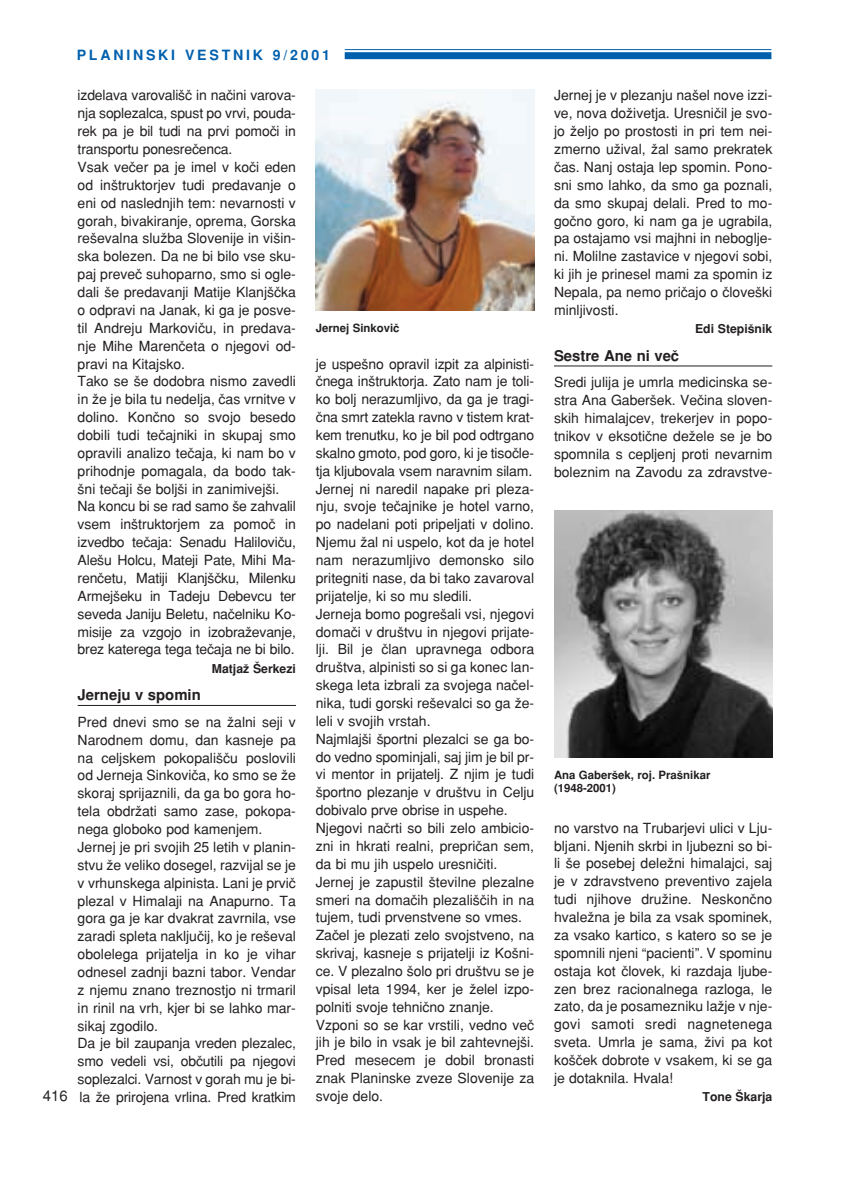
<style>
.page{position:relative;width:842px;height:1190px;background:#fff}
.page>*{position:absolute;margin:0;border:0;box-sizing:border-box;transform-origin:0 0}
.t1{font:700 14.88px "Slo Helvetica";color:#231f20}
.t2{font:14.88px "Slo Helvetica Roman";color:#231f20}
.t3{font:700 14.17px "Slo Helvetica";letter-spacing:.195em;color:#0160ae}
.t4{font:14px/17.8px "Slo Helvetica Roman";color:#231f20;text-align:justify}
.t5{font:700 12.25px "Slo Helvetica";color:#231f20}
.t6{font:700 11.38px/13.1px "Slo Helvetica";color:#231f20}
</style>
<div class="page">
<hr style="left:345px;top:49px;width:426px;height:1px;background:#0160ae">
<div style="left:345px;top:52px;width:426px;height:7px;background:#0160ae"></div>
<hr style="left:78px;top:705px;width:218px;height:1px;background:#231f20">
<hr style="left:554px;top:366px;width:218px;height:1px;background:#231f20">
<img style="left:316px;top:89px;width:218px;height:221px">
<img style="left:554px;top:511px;width:218px;height:246px">
<p class="t3" style="left:77px;top:49px;width:255px">PLANINSKI VESTNIK 9/2001</p>
<p class="t4" style="left:78px;top:88px;width:220px;text-align:left">izdelava varovaliπË in naËini varova&shy;nja soplezalca, spust po vrvi, pouda&shy;rek pa je bil tudi na prvi pomoËi in transportu ponesreËenca.<br>Vsak veËer pa je imel v koËi eden od inπtruktorjev tudi predavanje o eni od naslednjih tem: nevarnosti v gorah, bivakiranje, oprema, Gorska reπevalna sluæba Slovenije in viπin&shy;ska bolezen. Da ne bi bilo vse sku&shy;paj preveË suhoparno, smo si ogle&shy;dali πe predavanji Matije KlanjπËka o odpravi na Janak, ki ga je posve&shy;til Andreju MarkoviËu, in predava&shy;nje Mihe MarenËeta o njegovi od&shy;pravi na Kitajsko.<br>Tako se πe dodobra nismo zavedli in æe je bila tu nedelja, Ëas vrnitve v dolino. KonËno so svojo besedo dobili tudi teËajniki in skupaj smo opravili analizo teËaja, ki nam bo v prihodnje pomagala, da bodo tak&shy;πni teËaji πe boljπi in zanimivejπi.<br>Na koncu bi se rad samo πe zahvalil vsem inπtruktorjem za pomoË in izvedbo teËaja: Senadu HaliloviËu, Aleπu Holcu, Mateji Pate, Mihi Ma&shy;renËetu, Matiji KlanjπËku, Milenku Armejπeku in Tadeju Debevcu ter seveda Janiju Beletu, naËelniku Ko&shy;misije za vzgojo in izobraæevanje, brez katerega tega teËaja ne bi bilo.</p>
<p class="t5" style="left:212px;top:664px;width:86px">Matjaæ ©erkezi</p>
<p class="t1" style="left:78px;top:689px;width:125px">Jerneju v spomin</p>
<p class="t4" style="left:78px;top:714px;width:220px;text-align:left">Pred dnevi smo se na æalni seji v Narodnem domu, dan kasneje pa na celjskem pokopaliπËu poslovili od Jerneja SinkoviËa, ko smo se æe skoraj sprijaznili, da ga bo gora ho&shy;tela obdræati samo zase, pokopa&shy;nega globoko pod kamenjem.<br>Jernej je pri svojih 25 letih v planin&shy;stvu æe veliko dosegel, razvijal se je v vrhunskega alpinista. Lani je prviË plezal v Himalaji na Anapurno. Ta gora ga je kar dvakrat zavrnila, vse zaradi spleta nakljuËij, ko je reπeval obolelega prijatelja in ko je vihar odnesel zadnji bazni tabor. Vendar z njemu znano treznostjo ni trmaril in rinil na vrh, kjer bi se lahko mar&shy;sikaj zgodilo.<br>Da je bil zaupanja vreden plezalec, smo vedeli vsi, obËutili pa njegovi soplezalci. Varnost v gorah mu je bi&shy;la æe prirojena vrlina. Pred kratkim</p>
<p class="t6" style="left:316px;top:322px;width:85px">Jernej SinkoviË</p>
<p class="t4" style="left:316px;top:356px;width:220px;text-align:left">je uspeπno opravil izpit za alpinisti-Ënega inπtruktorja. Zato nam je toli&shy;ko bolj nerazumljivo, da ga je tragi-Ëna smrt zatekla ravno v tistem krat&shy;kem trenutku, ko je bil pod odtrgano skalno gmoto, pod goro, ki je tisoËle&shy;tja kljubovala vsem naravnim silam.<br>Jernej ni naredil napake pri pleza&shy;nju, svoje teËajnike je hotel varno, po nadelani poti pripeljati v dolino.<br>Njemu æal ni uspelo, kot da je hotel nam nerazumljivo demonsko silo pritegniti nase, da bi tako zavaroval prijatelje, ki so mu sledili.<br>Jerneja bomo pogreπali vsi, njegovi domaËi v druπtvu in njegovi prijate&shy;lji. Bil je Ëlan upravnega odbora druπtva, alpinisti so si ga konec lan&shy;skega leta izbrali za svojega naËel&shy;nika, tudi gorski reπevalci so ga æe&shy;leli v svojih vrstah.<br>Najmlajπi πportni plezalci se ga bo&shy;do vedno spominjali, saj jim je bil pr&shy;vi mentor in prijatelj. Z njim je tudi πportno plezanje v druπtvu in Celju dobivalo prve obrise in uspehe.<br>Njegovi naËrti so bili zelo ambicio&shy;zni in hkrati realni, prepriËan sem, da bi mu jih uspelo uresniËiti.<br>Jernej je zapustil πtevilne plezalne smeri na domaËih plezaliπËih in na tujem, tudi prvenstvene so vmes.<br>ZaËel je plezati zelo svojstveno, na skrivaj, kasneje s prijatelji iz Koπni&shy;ce. V plezalno πolo pri druπtvu se je vpisal leta 1994, ker je æelel izpo&shy;polniti svoje tehniËno znanje.<br>Vzponi so se kar vrstili, vedno veË jih je bilo in vsak je bil zahtevnejπi.<br>Pred mesecem je dobil bronasti znak Planinske zveze Slovenije za</p>
<p class="t2" style="left:43px;top:1090px;width:26px">416</p>
<p class="t4" style="left:316px;top:1088px;width:69px">svoje delo.</p>
<p class="t4" style="left:554px;top:88px;width:220px">Jernej je v plezanju naπel nove izzi&shy;ve, nova doæivetja. UresniËil je svo&shy;jo æeljo po prostosti in pri tem nei&shy;zmerno uæival, æal samo prekratek Ëas. Nanj ostaja lep spomin. Pono&shy;sni smo lahko, da smo ga poznali, da smo skupaj delali. Pred to mo&shy;goËno goro, ki nam ga je ugrabila, pa ostajamo vsi majhni in neboglje&shy;ni. Molilne zastavice v njegovi sobi, ki jih je prinesel mami za spomin iz Nepala, pa nemo priËajo o Ëloveπki minljivosti.</p>
<p class="t5" style="left:695px;top:324px;width:79px">Edi Stepiπnik</p>
<p class="t1" style="left:554px;top:349px;width:127px">Sestre Ane ni veË</p>
<p class="t4" style="left:554px;top:375px;width:220px">Sredi julija je umrla medicinska se&shy;stra Ana Gaberπek. VeËina sloven&shy;skih himalajcev, trekerjev in popo&shy;tnikov v eksotiËne deæele se je bo spomnila s cepljenj proti nevarnim boleznim na Zavodu za zdravstve-</p>
<p class="t6" style="left:554px;top:769px;width:158px">Ana Gaberπek, roj. Praπnikar (1948-2001)</p>
<p class="t4" style="left:554px;top:820px;width:220px">no varstvo na Trubarjevi ulici v Lju&shy;bljani. Njenih skrbi in ljubezni so bi&shy;li πe posebej deleæni himalajci, saj je v zdravstveno preventivo zajela tudi njihove druæine. NeskonËno hvaleæna je bila za vsak spominek, za vsako kartico, s katero so se je spomnili njeni “pacienti”. V spominu ostaja kot Ëlovek, ki razdaja ljube&shy;zen brez racionalnega razloga, le zato, da je posamezniku laæje v nje&shy;govi samoti sredi nagnetenega sveta. Umrla je sama, æivi pa kot koπËek dobrote v vsakem, ki se ga je dotaknila. Hvala!</p>
<p class="t5" style="left:702px;top:1092px;width:71px">Tone ©karja</p>
</div>
